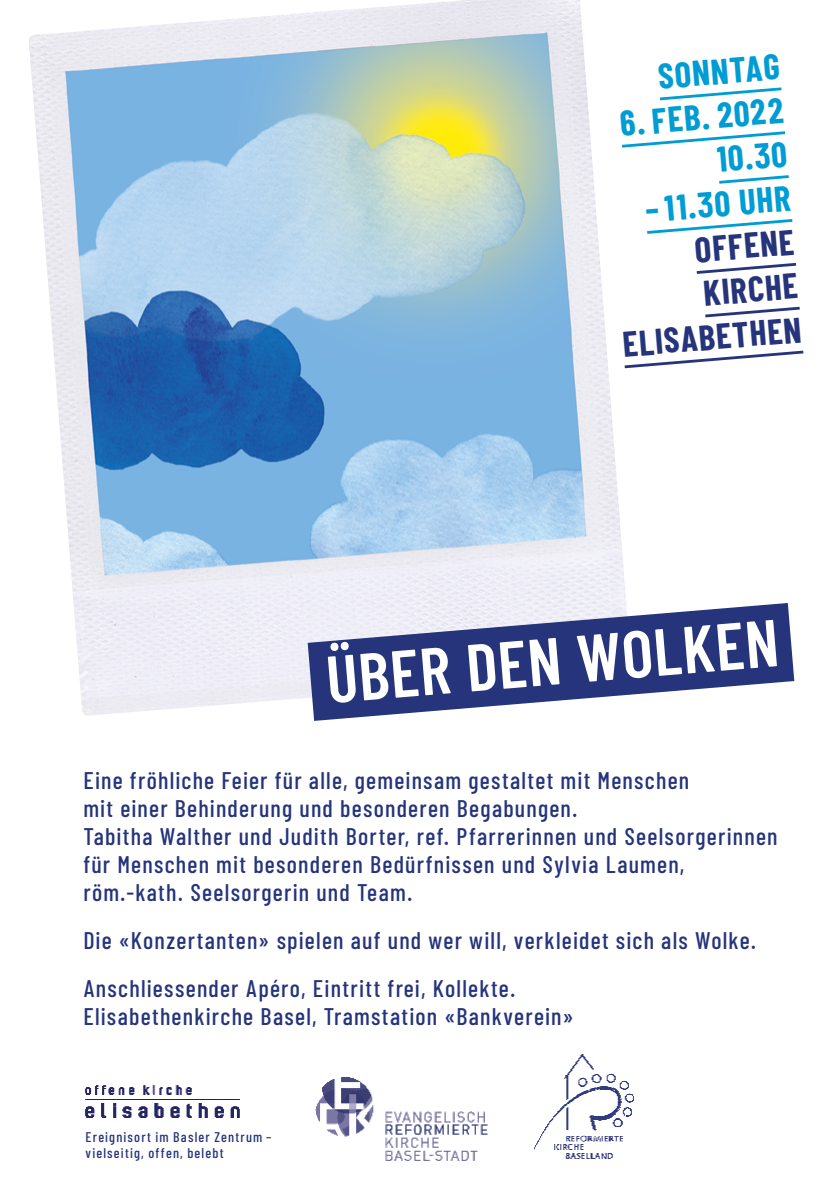
<style>
.page{position:relative;width:840px;height:1191px;background:#fff}
.page>*{position:absolute;margin:0;border:0;box-sizing:border-box;transform-origin:0 0}
.t1{font:600 66.4px "Barlow Condensed";color:#fff}
.t2{font:700 34.8px/44.2px "Barlow Condensed";color:#009cd4;text-align:right}
.t3{font:700 34.8px/43.8px "Barlow Condensed";color:#25347b;text-align:right}
.t4{font:500 24px/28px "Barlow Condensed";letter-spacing:.05em;color:#25347b}
.t5{font:500 14px/16px "Barlow Condensed";letter-spacing:.085em;color:#25347b}
</style>
<div class="page">
<img style="left:29px;top:0;width:597px;height:716px">
<svg style="left:307px;top:603px;width:486px;height:118px;fill:#25347b"></svg>
<svg style="left:659px;top:87px;width:123px;height:14px"></svg>
<svg style="left:618px;top:130px;width:168px;height:19px"></svg>
<svg style="left:719px;top:175px;width:70px;height:9px"></svg>
<svg style="left:647px;top:219px;width:146px;height:15px"></svg>
<svg style="left:696px;top:262px;width:101px;height:12px"></svg>
<svg style="left:705px;top:306px;width:95px;height:12px"></svg>
<svg style="left:621px;top:349px;width:183px;height:21px"></svg>
<img style="left:544px;top:1054px;width:90px;height:105px">
<img style="left:86px;top:1085px;width:154px;height:33px">
<img style="left:315px;top:1077px;width:173px;height:84px">
<h2 class="t2" style="left:655px;top:54px;width:123px;rotate:-5deg">SONNTAG</h2>
<h2 class="t2" style="left:617px;top:101px;width:165px;rotate:-5deg">6. FEB. 2022<br>10.30</h2>
<h2 class="t2" style="left:643px;top:187px;width:147px;rotate:-5deg">– 11.30 UHR</h2>
<h2 class="t3" style="left:612px;top:234px;width:181px;rotate:-5deg">OFFENE<br>KIRCHE<br>ELISABETHEN</h2>
<h1 class="t1" style="left:322px;top:639px;width:455px;rotate:-5deg">ÜBER DEN WOLKEN</h1>
<p class="t4" style="left:83px;top:765px;width:695px">Eine fröhliche Feier für alle, gemeinsam gestaltet mit Menschen<br>mit einer Behinderung und besonderen Begabungen.<br>Tabitha Walther und Judith Borter, ref. Pfarrerinnen und Seelsorgerinnen für Menschen mit besonderen Bedürfnissen und Sylvia Laumen, röm.-kath. Seelsorgerin und Team.</p>
<p class="t4" style="left:83px;top:915px;width:674px;line-height:48px">Die «Konzertanten» spielen auf und wer will, verkleidet sich als Wolke.<br>Anschliessender Apéro, Eintritt frei, Kollekte.</p>
<p class="t4" style="left:83px;top:1001px;width:491px">Elisabethenkirche Basel, Tramstation «Bankverein»</p>
<p class="t5" style="left:86px;top:1128px;width:187px">Ereignisort im Basler Zentrum - vielseitig, offen, belebt</p>
</div>
